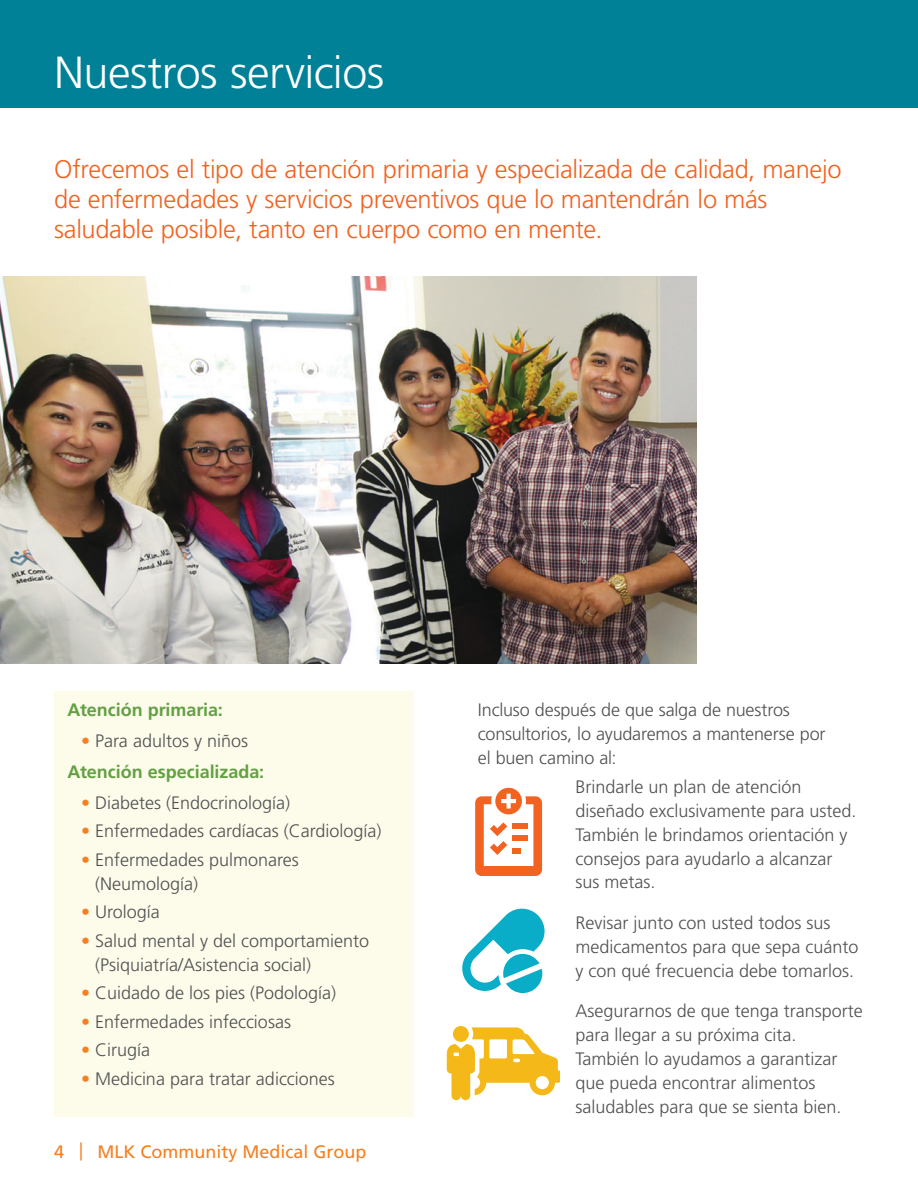
<style>
.page{position:relative;width:918px;height:1188px;background:#fff}
.page>*{position:absolute;margin:0;border:0;box-sizing:border-box;transform-origin:0 0}
.t1{font:300 45px "Frutiger";letter-spacing:-.01em;color:#fff}
.t2{font:300 25.5px/30px "Frutiger";letter-spacing:-.01em;color:#f26221}
.t3{font:300 18px/24px "Frutiger";color:#505052}
.t4{font:700 18px/31.5px "Frutiger";letter-spacing:-.005em;color:#63a044;text-align:center}
.t5{font:18px "Frutiger";color:#f57f21}
.s1{font-weight:300;color:#f57f21}
.s2{font-weight:300;color:#505052}
.s3{color:#f57f21}
.s4{font-stretch:condensed}
</style>
<div class="page">
<div style="left:54px;top:691px;width:360px;height:425px;background:#fdfbea"></div>
<div style="left:0;top:0;width:918px;height:108px;background:#008197"></div>
<img style="left:0;top:277px;width:696px;height:387px">
<svg style="left:475px;top:788px;width:67px;height:88px"></svg>
<svg style="left:462px;top:908px;width:83px;height:85px"></svg>
<svg style="left:447px;top:1027px;width:113px;height:73px"></svg>
<h1 class="t1" style="left:54px;top:48px;width:332px">Nuestros servicios</h1>
<h2 class="t2" style="left:54px;top:154px;width:789px">Ofrecemos el tipo de atención primaria y especializada de calidad, manejo de enfermedades y servicios preventivos que lo mantendrán lo más saludable posible, tanto en cuerpo como en mente.</h2>
<p class="t4" style="left:68px;top:694px;width:157px">Atención primaria:</p>
<p class="t4" style="left:68px;top:725px;width:198px"><span class="s1">•</span> <span class="s2">Para adultos y niños<br></span>Atención especializada:</p>
<p class="t3" style="left:81px;top:791px;width:211px"><span class="s3">•</span> Diabetes (Endocrinología)</p>
<p class="t3" style="left:81px;top:819px;width:302px"><span class="s3">•</span> Enfermedades cardíacas (Cardiología)</p>
<p class="t3" style="left:95px;top:848px;width:205px;text-indent:-14px"><span class="s3">•</span> Enfermedades pulmonares (Neumología)</p>
<p class="t3" style="left:81px;top:900px;width:80px"><span class="s3">•</span> Urología</p>
<p class="t3" style="left:95px;top:929px;width:276px;text-indent:-14px"><span class="s3">•</span> Salud mental y del comportamiento (Psiquiatría/Asistencia social)</p>
<p class="t3" style="left:81px;top:981px;width:257px"><span class="s3">•</span> Cuidado de los pies (Podología)</p>
<p class="t3" style="left:81px;top:1010px;width:212px"><span class="s3">•</span> Enfermedades infecciosas</p>
<p class="t3" style="left:81px;top:1038px;width:71px"><span class="s3">•</span> Cirugía</p>
<p class="t3" style="left:81px;top:1067px;width:255px"><span class="s3">•</span> Medicina para tratar adicciones</p>
<p class="t5" style="left:54px;top:1141px;width:314px">4 <span class="s4">|</span> MLK Community Medical Group</p>
<p class="t3" style="left:478px;top:698px;width:349px">Incluso después de que salga de nuestros consultorios, lo ayudaremos a mantenerse por el buen camino al:</p>
<p class="t3" style="left:575px;top:774px;width:283px">Brindarle un plan de atención diseñado exclusivamente para usted.<br>También le brindamos orientación y consejos para ayudarlo a alcanzar sus metas.</p>
<p class="t3" style="left:575px;top:911px;width:285px">Revisar junto con usted todos sus medicamentos para que sepa cuánto y con qué frecuencia debe tomarlos.</p>
<p class="t3" style="left:575px;top:999px;width:289px">Asegurarnos de que tenga transporte para llegar a su próxima cita.<br>También lo ayudamos a garantizar que pueda encontrar alimentos saludables para que se sienta bien.</p>
</div>
